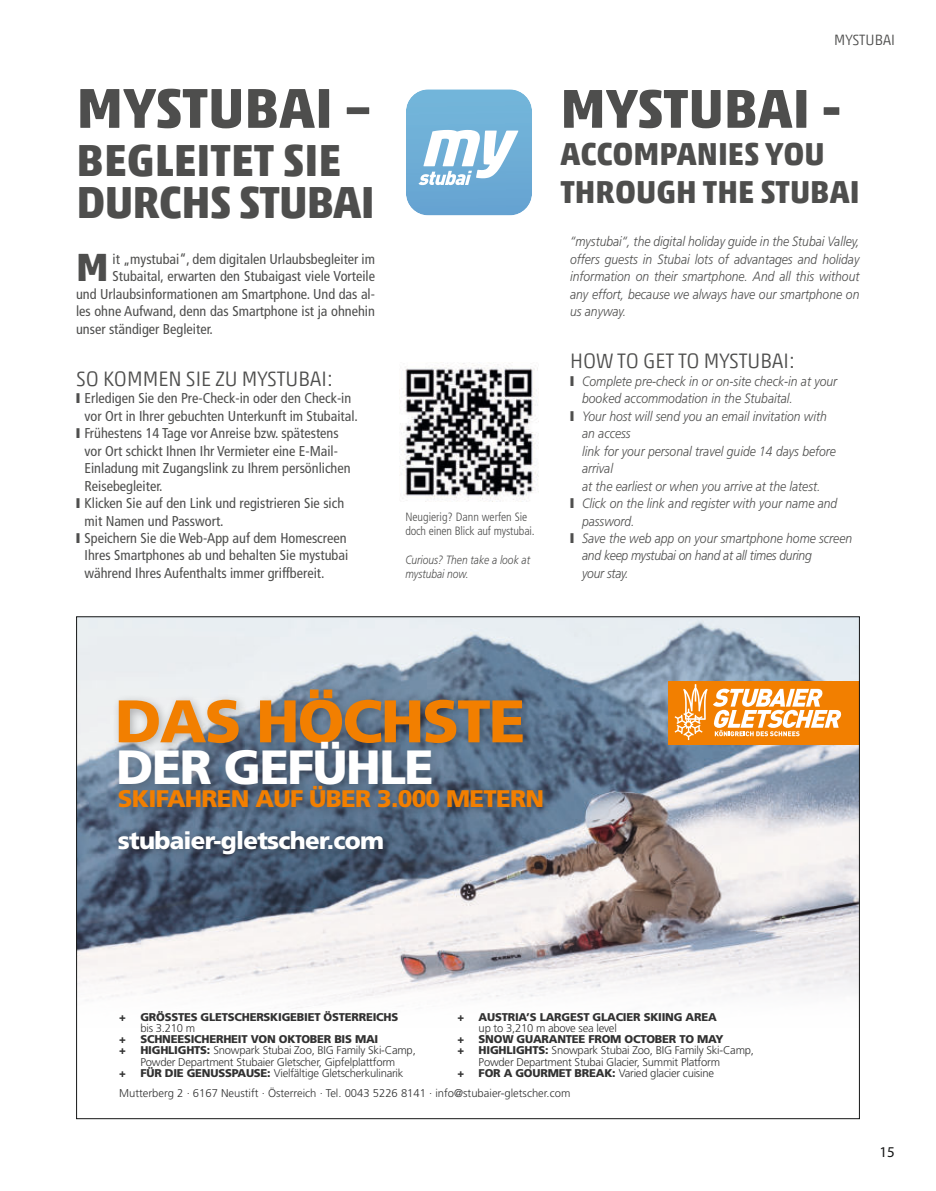
<style>
.page{position:relative;width:936px;height:1191px;background:#fff}
.page>*{position:absolute;margin:0;border:0;box-sizing:border-box;transform-origin:0 0}
.t1{font:900 60px "Frutiger LT Std";letter-spacing:-.03em;color:#f27f00}
.t2{font:700 57px "Akko Pro";color:#4e4e4d}
.t3{font:700 55.5px "Akko Pro";color:#4e4e4d}
.t4{font:900 48px "Frutiger LT Std";letter-spacing:-.03em;color:#fff}
.t5{font:700 45px/42px "Akko Pro";letter-spacing:-.01em;color:#4e4e4d}
.t6{font:700 39.9px "Akko Std";color:#4e4e4d}
.t7{font:700 31.8px/37.5px "Akko Pro";color:#4e4e4d}
.t8{font:900 24px "Frutiger LT Std";letter-spacing:-.03em;color:#f27f00}
.t9{font:900 24px "Frutiger LT Std";letter-spacing:-.03em;color:#fff}
.t10{font:300 21px "Akko Pro";color:#4e4e4d}
.t11{font:300 15px "Akko Pro";color:#4e4e4d}
.t12{font:15px "Myriad Pro";color:#151616}
.t13{font:condensed 14.25px "Frutiger LT Std";color:#4e4e4d}
.t14{font:italic 300 13.5px/17.4px "Frutiger LT Std";color:#4e4e4d;text-align:justify;scale:.89 1}
.t15{font:italic 300 13.5px "Frutiger LT Std";letter-spacing:-.02em;color:#4e4e4d;scale:.89 1}
.t16{font:300 condensed 12px/14.2px "Frutiger LT Std";letter-spacing:-.01em;color:#4e4e4d}
.t17{font:italic 300 12px/14.2px "Frutiger LT Std";color:#4e4e4d;scale:.85 1}
.t18{font:11.25px/11.2px ".notdef";letter-spacing:-.02em;color:#323232}
.t19{font:900 11.25px "Frutiger LT Std";letter-spacing:-.02em;color:#323232}
.t20{font:11.25px/20.2px ".notdef";color:#323232}
.s1{font-family:"Frutiger LT Std";font-weight:900}
</style>
<div class="page">
<img style="left:400px;top:363px;width:138px;height:138px">
<svg style="left:406px;top:89px;width:126px;height:126px"></svg>
<img style="left:78px;top:616px;width:782px;height:416px">
<div style="left:668px;top:680px;width:191px;height:64px;background:#f27f00"></div>
<svg style="left:674px;top:684px;width:167px;height:56px"></svg>
<div style="left:112px;top:683px;width:442px;height:183px;background:#151616;opacity:.3"></div>
<h2 class="t2" style="left:77px;top:78px;width:296px">MYSTUBAI –</h2>
<h3 class="t5" style="left:77px;top:140px;width:300px">BEGLEITET SIE<br>DURCHS STUBAI</h3>
<h3 class="t6" style="left:76px;top:244px;width:34px">M</h3>
<p class="t13" style="left:113px;top:251px;width:264px">it „mystubai“, dem digitalen Urlaubsbegleiter im</p>
<p class="t13" style="left:113px;top:269px;width:264px">Stubaital, erwarten den Stubaigast viele Vorteile</p>
<p class="t13" style="left:76px;top:286px;width:300px">und Urlaubsinformationen am Smartphone. Und das al-</p>
<p class="t13" style="left:76px;top:304px;width:300px">les ohne Aufwand, denn das Smartphone ist ja ohnehin</p>
<p class="t13" style="left:76px;top:321px;width:138px">unser ständiger Begleiter.</p>
<h3 class="t10" style="left:76px;top:366px;width:259px">SO KOMMEN SIE ZU MYSTUBAI:</h3>
<p class="t13" style="left:76px;top:391px;width:277px">❙ Erledigen Sie den Pre-Check-in oder den Check-in</p>
<p class="t13" style="left:85px;top:408px;width:275px">vor Ort in Ihrer gebuchten Unterkunft im Stubaital.</p>
<p class="t13" style="left:76px;top:426px;width:264px">❙ Frühestens 14 Tage vor Anreise bzw. spätestens</p>
<p class="t13" style="left:85px;top:443px;width:255px">vor Ort schickt Ihnen Ihr Vermieter eine E-Mail-</p>
<p class="t13" style="left:85px;top:461px;width:267px">Einladung mit Zugangslink zu Ihrem persönlichen</p>
<p class="t13" style="left:85px;top:478px;width:80px">Reisebegleiter.</p>
<p class="t13" style="left:76px;top:496px;width:270px">❙ Klicken Sie auf den Link und registrieren Sie sich</p>
<p class="t13" style="left:85px;top:513px;width:141px">mit Namen und Passwort.</p>
<p class="t13" style="left:76px;top:530px;width:272px">❙ Speichern Sie die Web-App auf dem Homescreen</p>
<p class="t13" style="left:85px;top:548px;width:265px">Ihres Smartphones ab und behalten Sie mystubai</p>
<p class="t13" style="left:85px;top:565px;width:241px">während Ihres Aufenthalts immer griffbereit.</p>
<p class="t16" style="left:405px;top:510px;width:131px">Neugierig? Dann werfen Sie doch einen Blick auf mystubai.</p>
<p class="t17" style="left:405px;top:553px;width:148px">Curious? Then take a look at mystubai now.</p>
<p class="t11" style="left:834px;top:31px;width:62px">MYSTUBAI</p>
<h3 class="t3" style="left:560px;top:80px;width:283px">MYSTUBAI -</h3>
<h3 class="t7" style="left:560px;top:136px;width:301px">ACCOMPANIES YOU<br>THROUGH THE STUBAI</h3>
<p class="t14" style="left:570px;top:234px;width:326px">“mystubai“, the digital holiday guide in the Stubai Valley, offers guests in Stubai lots of advantages and holiday information on their smartphone. And all this without any effort, because we always have our smartphone on us anyway.</p>
<h3 class="t10" style="left:570px;top:348px;width:227px">HOW TO GET TO MYSTUBAI:</h3>
<p class="t14" style="left:570px;top:373px;width:302px">❙ Complete pre-check in or on-site check-in at your</p>
<p class="t14" style="left:582px;top:390px;width:238px">booked accommodation in the Stubaital.</p>
<p class="t14" style="left:570px;top:408px;width:290px">❙ Your host will send you an email invitation with</p>
<p class="t14" style="left:582px;top:425px;width:56px">an access</p>
<p class="t14" style="left:582px;top:443px;width:287px">link for your personal travel guide 14 days before</p>
<p class="t14" style="left:582px;top:460px;width:36px">arrival</p>
<p class="t14" style="left:582px;top:478px;width:269px">at the earliest or when you arrive at the latest.</p>
<p class="t14" style="left:570px;top:495px;width:302px">❙ Click on the link and register with your name and</p>
<p class="t14" style="left:582px;top:513px;width:60px">password.</p>
<p class="t14" style="left:570px;top:530px;width:318px">❙ Save the web app on your smartphone home screen</p>
<p class="t15" style="left:582px;top:549px;width:260px">and keep mystubai on hand at all times during</p>
<p class="t15" style="left:582px;top:566px;width:54px">your stay.</p>
<h1 class="t1" style="left:115px;top:689px;width:412px">DAS HÖCHSTE</h1>
<h3 class="t4" style="left:116px;top:742px;width:319px">DER GEFÜHLE</h3>
<h3 class="t8" style="left:118px;top:785px;width:427px">SKIFAHREN AUF ÜBER 3.000 METERN</h3>
<h3 class="t9" style="left:118px;top:827px;width:268px">stubaier-gletscher.com</h3>
<p class="t19" style="left:119px;top:1010px;width:8px">+</p>
<p class="t19" style="left:140px;top:1010px;width:259px">GRÖSSTES GLETSCHERSKIGEBIET ÖSTERREICHS</p>
<p class="t18" style="left:140px;top:1022px;width:56px">bis 3.210 m</p>
<p class="t19" style="left:119px;top:1033px;width:8px">+</p>
<p class="t19" style="left:140px;top:1033px;width:239px">SCHNEESICHERHEIT VON OKTOBER BIS MAI</p>
<p class="t19" style="left:119px;top:1044px;width:8px">+</p>
<p class="t18" style="left:140px;top:1045px;width:277px"><span class="s1">HIGHLIGHTS:</span> Snowpark Stubai Zoo, BIG Family Ski-Camp,<br>Powder Department Stubaier Gletscher, Gipfelplattform</p>
<p class="t19" style="left:119px;top:1067px;width:8px">+</p>
<p class="t18" style="left:140px;top:1067px;width:264px"><span class="s1">FÜR DIE GENUSSPAUSE:</span> Vielfältige Gletscherkulinarik</p>
<p class="t19" style="left:457px;top:1010px;width:8px">+</p>
<p class="t19" style="left:478px;top:1010px;width:240px">AUSTRIA’S LARGEST GLACIER SKIING AREA</p>
<p class="t18" style="left:478px;top:1022px;width:140px">up to 3,210 m above sea level</p>
<p class="t19" style="left:457px;top:1033px;width:8px">+</p>
<p class="t19" style="left:478px;top:1033px;width:246px">SNOW GUARANTEE FROM OCTOBER TO MAY</p>
<p class="t19" style="left:457px;top:1044px;width:8px">+</p>
<p class="t18" style="left:478px;top:1045px;width:277px"><span class="s1">HIGHLIGHTS:</span> Snowpark Stubai Zoo, BIG Family Ski-Camp,<br>Powder Department Stubai Glacier, Summit Platform</p>
<p class="t19" style="left:457px;top:1067px;width:8px">+</p>
<p class="t20" style="left:119px;top:1063px;width:596px;text-indent:359px"><span class="s1">FOR A GOURMET BREAK:</span> Varied glacier cuisine<br>Mutterberg 2 · 6167 Neustift · Österreich · Tel. 0043 5226 8141 · info@stubaier-gletscher.com</p>
<p class="t12" style="left:879px;top:1142px;width:17px">15</p>
</div>
